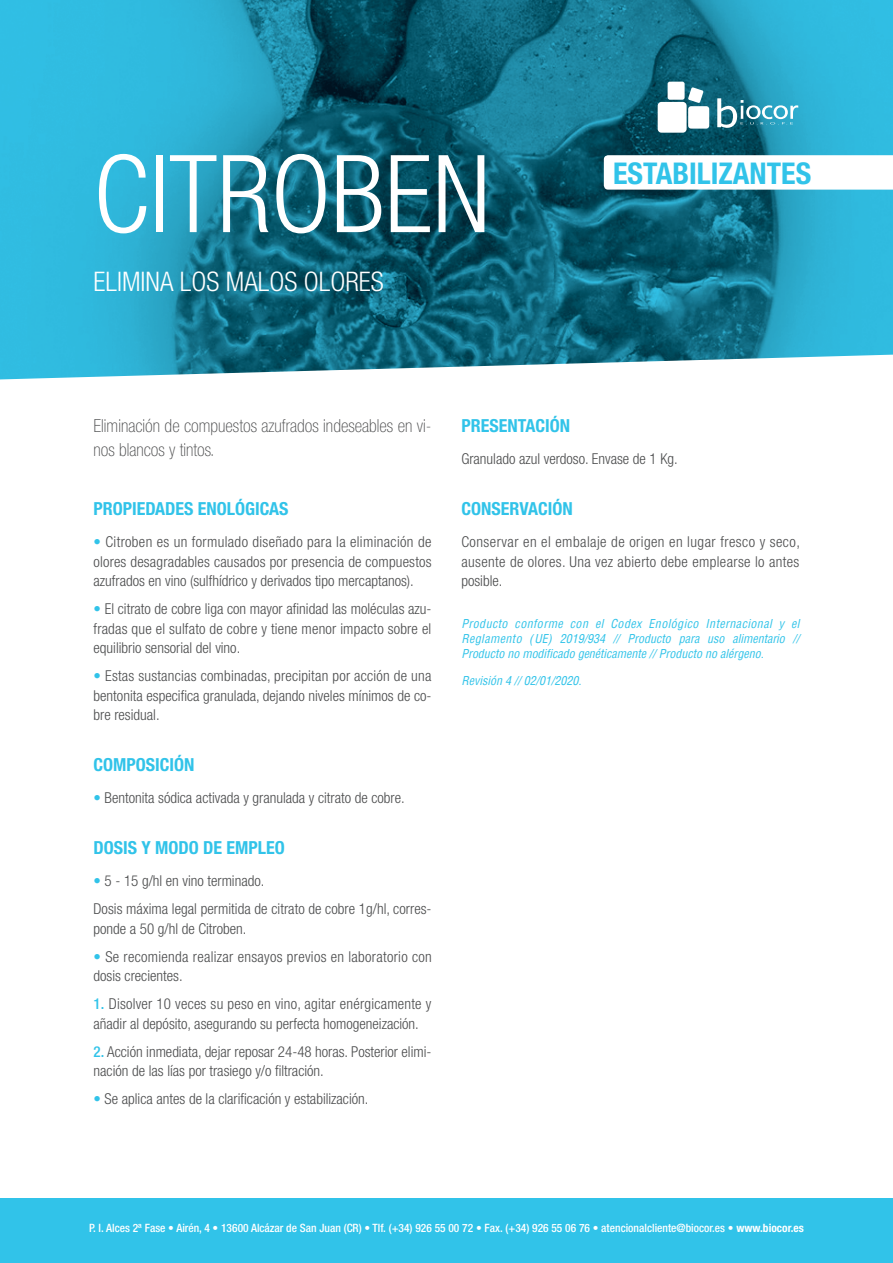
<style>
.page{position:relative;width:893px;height:1263px;background:#fff}
.page>*{position:absolute;margin:0;border:0;box-sizing:border-box;transform-origin:0 0}
.t1{font:300 condensed 107.7px "Helvetica Neue LT Std";color:#fff}
.t2{font:700 condensed 30px "Helvetica Neue LT Std";color:#31c3e9}
.t3{font:300 condensed 27px "Helvetica Neue LT Std";color:#fff}
.t4{font:700 condensed 18px "Helvetica Neue LT Std";color:#31c3e9}
.t5{font:100 condensed 18px/24px "Helvetica Neue LT Std";color:#4b4c4d}
.t6{font:300 condensed 15px/19.5px "Helvetica Neue LT Std";color:#4b4c4d;text-align:justify}
.t7{font:300 condensed 15px/19.5px "Helvetica Neue LT Std";letter-spacing:.02em;color:#4b4c4d}
.t8{font:italic condensed 12px/15px "Helvetica";color:#31c3e9;text-align:justify}
.t9{font:500 condensed 11.55px "Helvetica Neue LT Std";color:#fff}
.s1{font-weight:400;color:#31c3e9}
.s2{font-weight:500;color:#31c3e9}
.s3{font-weight:300}
.s4{font-weight:700}
</style>
<div class="page">
<div style="left:0;top:1199px;width:893px;height:64px;background:#31c3e9"></div>
<img style="left:0;top:0;width:893px;height:379px">
<svg style="left:604px;top:155px;width:289px;height:35px"></svg>
<svg style="left:658px;top:82px;width:51px;height:51px"></svg>
<svg style="left:717px;top:97px;width:81px;height:31px"></svg>
<h1 class="t1" style="left:94px;top:132px;width:398px">CITROBEN</h1>
<h3 class="t3" style="left:94px;top:266px;width:292px">ELIMINA LOS MALOS OLORES</h3>
<h2 class="t2" style="left:613px;top:155px;width:200px">ESTABILIZANTES</h2>
<p class="t5" style="left:94px;top:413px;width:340px">Eliminación de compuestos azufrados indeseables en vi&shy;nos blancos y tintos.</p>
<p class="t4" style="left:94px;top:498px;width:197px">PROPIEDADES ENOLÓGICAS</p>
<p class="t6" style="left:94px;top:532px;width:339px"><span class="s1">•</span> Citroben es un formulado diseñado para la eliminación de olores desagradables causados por presencia de compuestos azufrados en vino (sulfhídrico y derivados tipo mercaptanos).</p>
<p class="t6" style="left:94px;top:599px;width:339px"><span class="s1">•</span> El citrato de cobre liga con mayor afinidad las moléculas azu&shy;fradas que el sulfato de cobre y tiene menor impacto sobre el equilibrio sensorial del vino.</p>
<p class="t6" style="left:94px;top:666px;width:340px"><span class="s1">•</span> Estas sustancias combinadas, precipitan por acción de una bentonita especifica granulada, dejando niveles mínimos de co&shy;bre residual.</p>
<p class="t4" style="left:94px;top:754px;width:102px">COMPOSICIÓN</p>
<p class="t6" style="left:94px;top:788px;width:313px"><span class="s1">•</span> Bentonita sódica activada y granulada y citrato de cobre.</p>
<p class="t4" style="left:94px;top:837px;width:193px">DOSIS Y MODO DE EMPLEO</p>
<p class="t6" style="left:94px;top:867px;width:340px;line-height:28px"><span class="s1">•</span> 5 - 15 g/hl en vino terminado.<br>Dosis máxima legal permitida de citrato de cobre 1g/hl, corres-</p>
<p class="t6" style="left:94px;top:919px;width:154px">ponde a 50 g/hl de Citroben.</p>
<p class="t7" style="left:94px;top:947px;width:340px"><span class="s1">•</span> Se recomienda realizar ensayos previos en laboratorio con dosis crecientes.</p>
<p class="t6" style="left:94px;top:994px;width:339px"><span class="s2">1.</span> Disolver 10 veces su peso en vino, agitar enérgicamente y añadir al depósito, asegurando su perfecta homogeneización.</p>
<p class="t6" style="left:94px;top:1042px;width:339px"><span class="s2">2.</span> Acción inmediata, dejar reposar 24-48 horas. Posterior elimi&shy;nación de las lías por trasiego y/o filtración.</p>
<p class="t6" style="left:94px;top:1089px;width:276px"><span class="s1">•</span> Se aplica antes de la clarificación y estabilización.</p>
<p class="t4" style="left:461px;top:414px;width:110px">PRESENTACIÓN</p>
<p class="t6" style="left:461px;top:449px;width:218px">Granulado azul verdoso. Envase de 1 Kg.</p>
<p class="t4" style="left:461px;top:497px;width:113px">CONSERVACIÓN</p>
<p class="t6" style="left:461px;top:532px;width:340px">Conservar en el embalaje de origen en lugar fresco y seco, ausente de olores. Una vez abierto debe emplearse lo antes posible.</p>
<p class="t8" style="left:461px;top:615px;width:340px">Producto conforme con el Codex Enológico Internacional y el Reglamento (UE) 2019/934 // Producto para uso alimentario // Producto no modificado genéticamente // Producto no alérgeno.</p>
<p class="t8" style="left:461px;top:673px;width:121px">Revisión 4 // 02/01/2020.</p>
<p class="t9" style="left:89px;top:1220px;width:716px">P. I. Alces 2ª Fase <span class="s3">•</span> Airén, 4 <span class="s3">•</span> 13600 Alcázar de San Juan (CR) • Tlf. (+34) 926 55 00 72 • Fax. (+34) 926 55 06 76 • atencionalcliente@biocor.es <span class="s3">•</span> <span class="s4">www.biocor.es</span></p>
</div>
